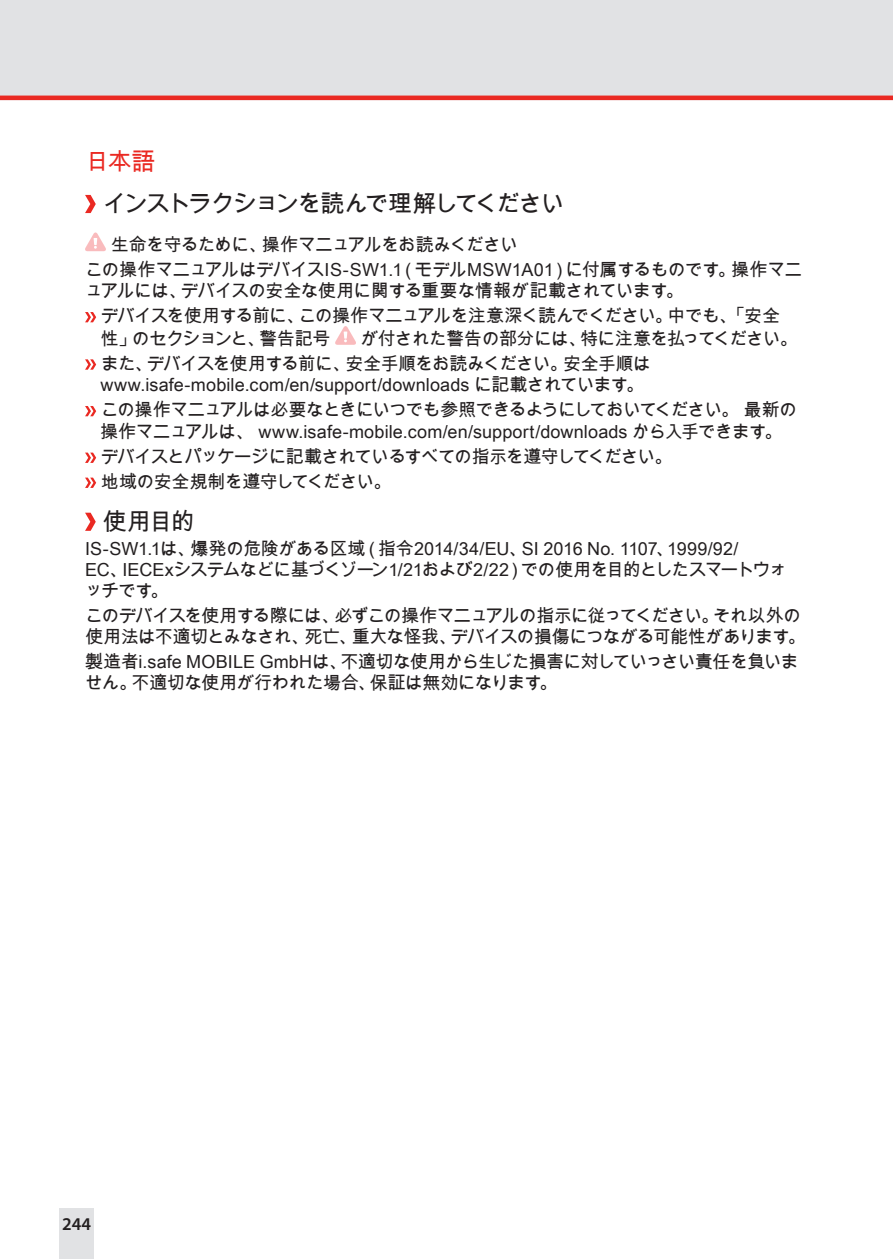
<style>
.page{position:relative;width:893px;height:1259px;background:#fff}
.page>*{position:absolute;margin:0;border:0;box-sizing:border-box;transform-origin:0 0}
.t1{font:24px "Arial Unicode MS";letter-spacing:-.085em;color:#231f20}
.t2{font:24px "Arial Unicode MS";color:#ea2922}
.t3{font:18px/24.9px "Arial Unicode MS";letter-spacing:-.04em;color:#231f20}
.t4{font:18px/21px "Arial Unicode MS";letter-spacing:-.06em;color:#231f20}
.t5{font:18px/24.9px "Arial Unicode MS";letter-spacing:-.015em;color:#231f20}
.t6{font:600 18px "Myriad Pro";color:#231f20}
</style>
<div class="page">
<div style="left:60px;top:1208px;width:34px;height:51px;background:#e1e2e4"></div>
<div style="left:0;top:0;width:893px;height:101px;background:#e1e2e4"></div>
<hr style="left:0;top:96px;width:893px;height:4px;background:#ea2922">
<svg style="left:85px;top:195px;width:11px;height:18px"></svg>
<svg style="left:85px;top:232px;width:21px;height:19px"></svg>
<svg style="left:85px;top:312px;width:11px;height:10px"></svg>
<svg style="left:335px;top:326px;width:21px;height:19px"></svg>
<svg style="left:85px;top:359px;width:11px;height:11px"></svg>
<svg style="left:85px;top:406px;width:11px;height:10px"></svg>
<svg style="left:85px;top:452px;width:11px;height:11px"></svg>
<svg style="left:85px;top:477px;width:11px;height:11px"></svg>
<svg style="left:85px;top:513px;width:11px;height:18px"></svg>
<h1 class="t2" style="left:85px;top:144px;width:72px">日本語</h1>
<h1 class="t1" style="left:102px;top:186px;width:464px">インストラクションを読んで理解してください</h1>
<p class="t3" style="left:85px;top:232px;width:719px;text-indent:26px">生命を守るために、操作マニュアルをお読みください<br>この操作マニュアルはデバイスIS-SW1.1（モデルMSW1A01）に付属するものです。操作マニ</p>
<p class="t3" style="left:101px;top:278px;width:681px;text-indent:-16px">ュアルには、デバイスの安全な使用に関する重要な情報が記載されています。<br>デバイスを使用する前に、この操作マニュアルを注意深く読んでください。中でも、「安全</p>
<p class="t4" style="left:100px;top:327px;width:232px">性」のセクションと、警告記号</p>
<p class="t3" style="left:101px;top:326px;width:698px;text-indent:260px">が付された警告の部分には、特に注意を払ってください。また、デバイスを使用する前に、安全手順をお読みください。安全手順は</p>
<p class="t5" style="left:100px;top:372px;width:698px">www.isafe-mobile.com/en/support/downloads に記載されています。<br>この操作マニュアルは必要なときにいつでも参照できるようにしておいてください。 最新の</p>
<p class="t3" style="left:100px;top:419px;width:684px">操作マニュアルは、 www.isafe-mobile.com/en/support/downloads から入手できます。デバイスとパッケージに記載されているすべての指示を遵守してください。<br>地域の安全規制を遵守してください。</p>
<h1 class="t1" style="left:102px;top:504px;width:94px">使用目的</h1>
<p class="t3" style="left:85px;top:537px;width:703px;line-height:21px">IS-SW1.1は、爆発の危険がある区域（指令2014/34/EU、SI 2016 No. 1107、1999/92/<br>EC、IECExシステムなどに基づくゾーン1/21および2/22）での使用を目的としたスマートウォッチです。</p>
<p class="t4" style="left:85px;top:605px;width:722px">このデバイスを使用する際には、必ずこの操作マニュアルの指示に従ってください。それ以外の使用法は不適切とみなされ、死亡、重大な怪我、デバイスの損傷につながる可能性があります。</p>
<p class="t3" style="left:85px;top:651px;width:715px;line-height:21px">製造者i.safe MOBILE GmbHは、不適切な使用から生じた損害に対していっさい責任を負いません。不適切な使用が行われた場合、保証は無効になります。</p>
<p class="t6" style="left:62px;top:1212px;width:30px">244</p>
</div>
